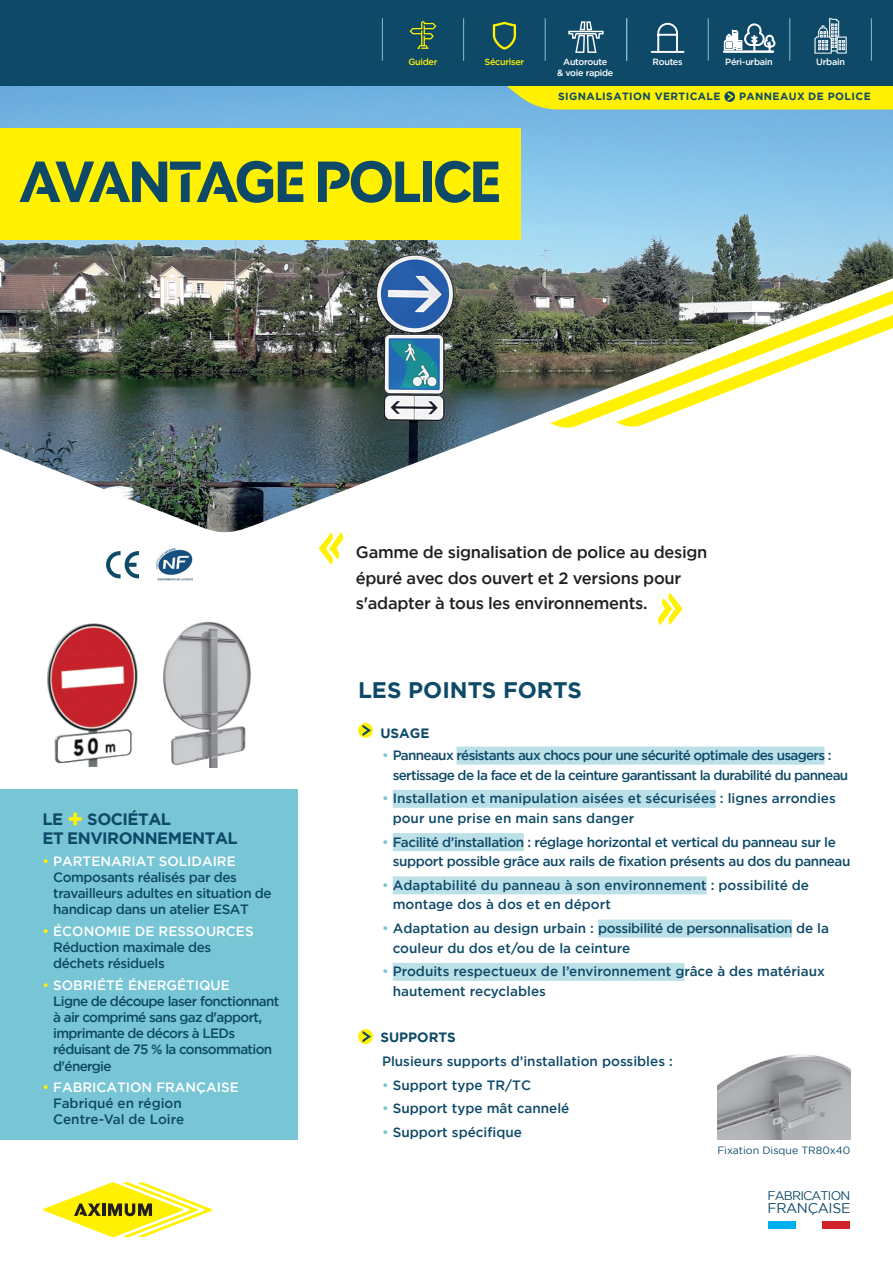
<style>
.page{position:relative;width:893px;height:1263px;background:#fff}
.page>*{position:absolute;margin:0;border:0;box-sizing:border-box;transform-origin:0 0}
.t1{font:700 57px "Colas";letter-spacing:-.04em;color:#0e4a68}
.t2{font:700 22.5px "Gotham";color:#0e4a68}
.t3{font:500 16.5px/25.5px "Gotham";letter-spacing:-.02em;color:#231f20}
.t4{font:700 16.5px/19.5px "Gotham";letter-spacing:-.03em;color:#0e4a68}
.t5{font:14.1px "Gotham";letter-spacing:-.025em;color:#0e4a68}
.t6{font:500 13.5px/19.5px "Gotham";color:#0e4a68}
.t7{font:500 13.5px/16.2px "Gotham";letter-spacing:-.03em;color:#0e4a68}
.t8{font:500 13.5px/16.2px "Gotham";letter-spacing:-.05em;color:#0e4a68}
.t9{font:700 13.5px "Gotham";color:#0e4a68}
.t10{font:12.45px "Gotham";letter-spacing:-.065em;color:#0e4a68}
.t11{font:700 10.5px "Gotham";letter-spacing:.04em;color:#0e4a68}
.t12{font:10.5px "Gotham";color:#0e4a68}
.t13{font:500 9px "Gotham";letter-spacing:-.03em;color:#fff}
.t14{font:500 9px "Gotham";letter-spacing:-.03em;color:#fff101}
.s1{font-size:25.5px;color:#fff101}
.s2{color:#fff101}
.s3{color:#fff}
.s4{color:#78c5d5}
</style>
<div class="page">
<div style="left:0;top:789px;width:298px;height:351px;background:#78c5d5"></div>
<div style="left:456px;top:747px;width:368px;height:18px;background:#bce0e8"></div>
<div style="left:393px;top:790px;width:323px;height:18px;background:#bce0e8"></div>
<div style="left:393px;top:833px;width:131px;height:18px;background:#bce0e8"></div>
<div style="left:393px;top:876px;width:314px;height:18px;background:#bce0e8"></div>
<div style="left:598px;top:920px;width:194px;height:18px;background:#bce0e8"></div>
<div style="left:393px;top:963px;width:291px;height:18px;background:#bce0e8"></div>
<svg style="left:358px;top:723px;width:15px;height:15px"></svg>
<svg style="left:362px;top:725px;width:9px;height:11px"></svg>
<svg style="left:358px;top:1029px;width:15px;height:15px"></svg>
<svg style="left:362px;top:1031px;width:9px;height:11px"></svg>
<svg style="left:658px;top:593px;width:24px;height:32px"></svg>
<svg style="left:319px;top:532px;width:25px;height:32px"></svg>
<svg style="left:43px;top:1182px;width:169px;height:55px"></svg>
<div style="left:769px;top:1221px;width:27px;height:7px;background:#00aeef"></div>
<div style="left:823px;top:1221px;width:27px;height:7px;background:#d1232a"></div>
<img style="left:156px;top:549px;width:36px;height:31px">
<svg style="left:106px;top:551px;width:33px;height:27px"></svg>
<img style="left:0;top:85px;width:893px;height:447px">
<img style="left:163px;top:621px;width:88px;height:147px">
<img style="left:47px;top:623px;width:91px;height:144px">
<img style="left:717px;top:1054px;width:133px;height:85px">
<svg style="left:550px;top:234px;width:343px;height:194px"></svg>
<svg style="left:494px;top:85px;width:399px;height:24px;background:#e9e415"></svg>
<div style="left:0;top:0;width:893px;height:85px;background:#0e4a68"></div>
<hr style="left:789px;top:18px;width:1px;height:43px;background:#78c5d5">
<hr style="left:871px;top:18px;width:1px;height:43px;background:#78c5d5">
<hr style="left:708px;top:18px;width:1px;height:43px;background:#78c5d5">
<hr style="left:724px;top:50px;width:49px;height:3px;background:#fff">
<svg style="left:724px;top:23px;width:52px;height:28px"></svg>
<hr style="left:626px;top:18px;width:1px;height:43px;background:#78c5d5">
<hr style="left:463px;top:18px;width:1px;height:43px;background:#78c5d5">
<hr style="left:382px;top:18px;width:1px;height:43px;background:#78c5d5">
<hr style="left:545px;top:18px;width:1px;height:43px;background:#78c5d5">
<svg style="left:410px;top:21px;width:26px;height:28px"></svg>
<svg style="left:493px;top:22px;width:23px;height:28px"></svg>
<svg style="left:814px;top:18px;width:33px;height:36px"></svg>
<svg style="left:650px;top:22px;width:35px;height:31px"></svg>
<svg style="left:568px;top:21px;width:36px;height:32px"></svg>
<div style="left:0;top:128px;width:520px;height:112px;background:#fff101"></div>
<p class="t14" style="left:408px;top:56px;width:31px">Guider</p>
<p class="t14" style="left:485px;top:56px;width:41px">Sécuriser</p>
<h1 class="t1" style="left:19px;top:150px;width:483px">AVANTAGE POLICE</h1>
<p class="t13" style="left:563px;top:56px;width:46px">Autoroute</p>
<p class="t13" style="left:653px;top:56px;width:32px">Routes</p>
<p class="t13" style="left:725px;top:56px;width:49px">Péri-urbain</p>
<p class="t13" style="left:816px;top:56px;width:30px">Urbain</p>
<p class="t13" style="left:557px;top:67px;width:58px">&amp; voie rapide</p>
<p class="t11" style="left:558px;top:90px;width:164px">SIGNALISATION VERTICALE</p>
<p class="t11" style="left:739px;top:90px;width:133px">PANNEAUX DE POLICE</p>
<p class="t3" style="left:356px;top:539px;width:353px">Gamme de signalisation de police au design épuré avec dos ouvert et 2 versions pour s'adapter à tous les environnements.</p>
<p class="t4" style="left:43px;top:809px;width:197px">LE <span class="s1">+</span> SOCIÉTAL<br>ET ENVIRONNEMENTAL</p>
<p class="t7" style="left:53px;top:852px;width:220px;text-indent:-11px"><span class="s2">•</span> <span class="s3">PARTENARIAT SOLIDAIRE<br></span>Composants réalisés par des travailleurs adultes en situation de handicap dans un atelier ESAT</p>
<p class="t7" style="left:53px;top:922px;width:202px;text-indent:-11px"><span class="s2">•</span> <span class="s3">ÉCONOMIE DE RESSOURCES<br></span>Réduction maximale des déchets résiduels</p>
<p class="t8" style="left:53px;top:976px;width:228px;text-indent:-11px"><span class="s2">•</span> <span class="s3">SOBRIÉTÉ ÉNERGÉTIQUE<br></span>Ligne de découpe laser fonctionnant à air comprimé sans gaz d'apport, imprimante de décors à LEDs réduisant de 75 % la consommation d'énergie</p>
<p class="t6" style="left:53px;top:1079px;width:187px;line-height:16.2px;text-indent:-11px"><span class="s2">•</span> <span class="s3">FABRICATION FRANÇAISE<br></span>Fabriqué en région<br>Centre-Val de Loire</p>
<h2 class="t2" style="left:358px;top:675px;width:225px">LES POINTS FORTS</h2>
<p class="t9" style="left:380px;top:724px;width:51px">USAGE</p>
<p class="t8" style="left:393px;top:745px;width:457px;line-height:19.5px;text-indent:-11px"><span class="s4">•</span> Panneaux résistants aux chocs pour une sécurité optimale des usagers : sertissage de la face et de la ceinture garantissant la durabilité du panneau</p>
<p class="t6" style="left:393px;top:789px;width:445px;text-indent:-11px"><span class="s4">•</span> Installation et manipulation aisées et sécurisées : lignes arrondies pour une prise en main sans danger</p>
<p class="t7" style="left:393px;top:832px;width:459px;line-height:19.5px;text-indent:-11px"><span class="s4">•</span> Facilité d’installation : réglage horizontal et vertical du panneau sur le support possible grâce aux rails de fixation présents au dos du panneau</p>
<p class="t6" style="left:393px;top:875px;width:418px;text-indent:-11px"><span class="s4">•</span> Adaptabilité du panneau à son environnement : possibilité de montage dos à dos et en déport</p>
<p class="t6" style="left:393px;top:918px;width:438px;text-indent:-11px"><span class="s4">•</span> Adaptation au design urbain : possibilité de personnalisation de la couleur du dos et/ou de la ceinture</p>
<p class="t6" style="left:393px;top:962px;width:434px;text-indent:-11px"><span class="s4">•</span> Produits respectueux de l’environnement grâce à des matériaux hautement recyclables</p>
<p class="t9" style="left:380px;top:1028px;width:77px">SUPPORTS</p>
<p class="t6" style="left:382px;top:1051px;width:292px">Plusieurs supports d’installation possibles :</p>
<p class="t6" style="left:382px;top:1075px;width:150px"><span class="s4">•</span> Support type TR/TC</p>
<p class="t6" style="left:382px;top:1099px;width:189px"><span class="s4">•</span> Support type mât cannelé</p>
<p class="t6" style="left:382px;top:1122px;width:141px"><span class="s4">•</span> Support spécifique</p>
<p class="t12" style="left:717px;top:1144px;width:135px">Fixation Disque TR80x40</p>
<p class="t10" style="left:767px;top:1187px;width:84px">FABRICATION</p>
<p class="t5" style="left:767px;top:1198px;width:85px">FRANÇAISE</p>
</div>
